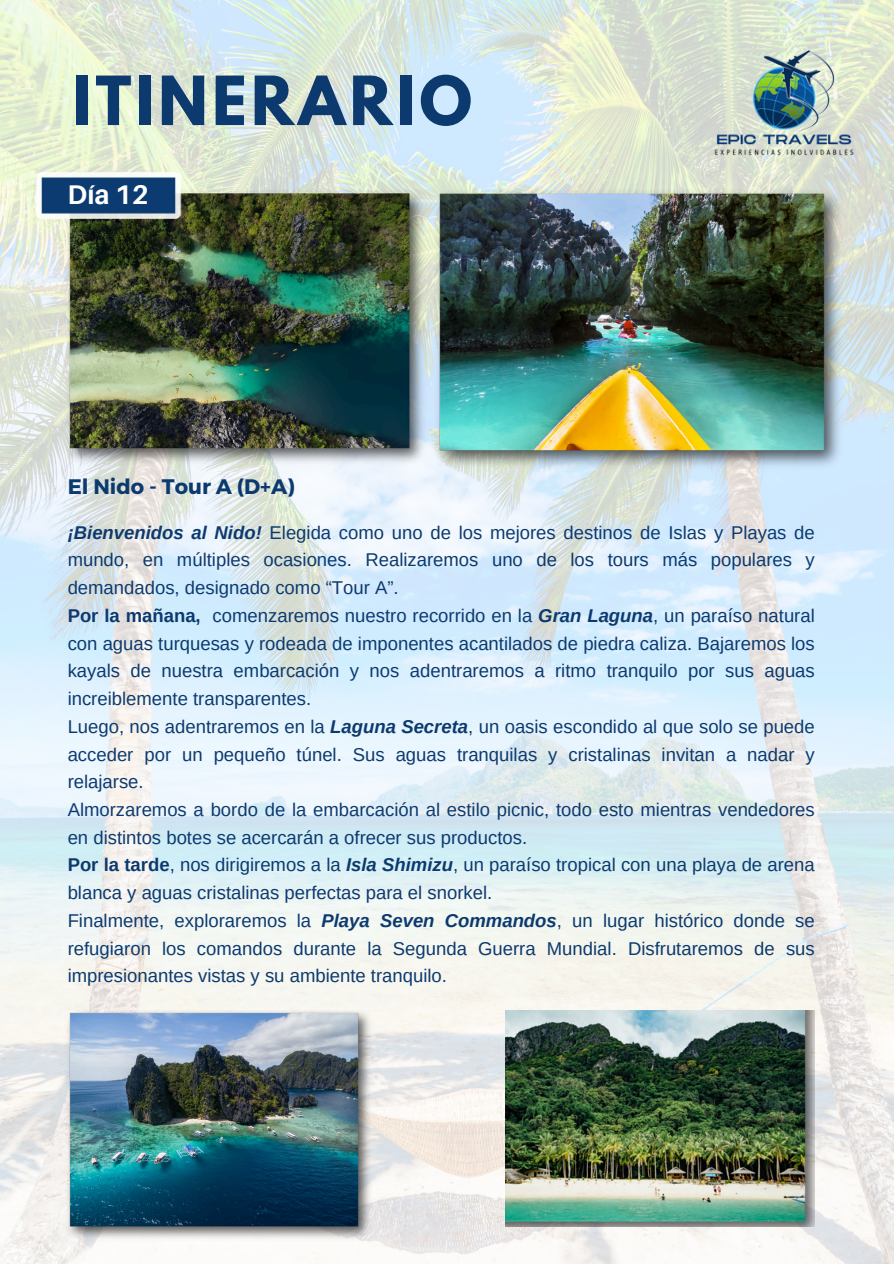
<style>
.page{position:relative;width:894px;height:1264px;background:#fff}
.page>*{position:absolute;margin:0;border:0;box-sizing:border-box;transform-origin:0 0}
.t1{font:700 60px "League Spartan";letter-spacing:.07em;color:#0c3a6f}
.t2{font:700 27px "Aileron";color:#fff}
.t3{font:700 21px "Montserrat";color:#0c3a6f}
.t4{font:18.45px/27.8px "Arimo";color:#0c3a6f;text-align:justify}
.s1{font-weight:700;font-style:italic}
.s2{font-weight:700}
</style>
<div class="page">
<img style="left:0;top:0;width:893px;height:1263px">
<img style="left:674px;top:0;width:219px;height:218px">
<img style="left:57px;top:185px;width:377px;height:284px">
<img style="left:434px;top:184px;width:409px;height:290px">
<img style="left:57px;top:1010px;width:323px;height:231px">
<img style="left:505px;top:1010px;width:309px;height:216px">
<img style="left:30px;top:172px;width:159px;height:46px">
<p class="t1" style="left:73px;top:71px;width:400px">ITINERARIO</p>
<p class="t2" style="left:68px;top:178px;width:83px">Día 12</p>
<p class="t3" style="left:68px;top:473px;width:228px">El Nido - Tour A (D+A)</p>
<p class="t4" style="left:68px;top:518px;width:748px"><span class="s1">¡Bienvenidos al Nido!</span> Elegida como uno de los mejores destinos de Islas y Playas de mundo, en múltiples ocasiones. Realizaremos uno de los tours más populares y demandados, designado como “Tour A”.</p>
<p class="t4" style="left:68px;top:601px;width:748px"><span class="s2">Por la mañana,</span> comenzaremos nuestro recorrido en la <span class="s1">Gran Laguna</span>, un paraíso natural con aguas turquesas y rodeada de imponentes acantilados de piedra caliza. Bajaremos los kayals de nuestra embarcación y nos adentraremos a ritmo tranquilo por sus aguas increiblemente transparentes.</p>
<h3 class="t4" style="left:68px;top:712px;width:748px">Luego, nos adentraremos en la <span class="s1">Laguna Secreta</span>, un oasis escondido al que solo se puede acceder por un pequeño túnel. Sus aguas tranquilas y cristalinas invitan a nadar y relajarse.</h3>
<p class="t4" style="left:68px;top:795px;width:748px">Almorzaremos a bordo de la embarcación al estilo picnic, todo esto mientras vendedores en distintos botes se acercarán a ofrecer sus productos.</p>
<p class="t4" style="left:68px;top:851px;width:748px"><span class="s2">Por la tarde</span>, nos dirigiremos a la <span class="s1">Isla Shimizu</span>, un paraíso tropical con una playa de arena blanca y aguas cristalinas perfectas para el snorkel.</p>
<p class="t4" style="left:68px;top:906px;width:748px">Finalmente, exploraremos la <span class="s1">Playa Seven Commandos</span>, un lugar histórico donde se refugiaron los comandos durante la Segunda Guerra Mundial. Disfrutaremos de sus impresionantes vistas y su ambiente tranquilo.</p>
</div>
